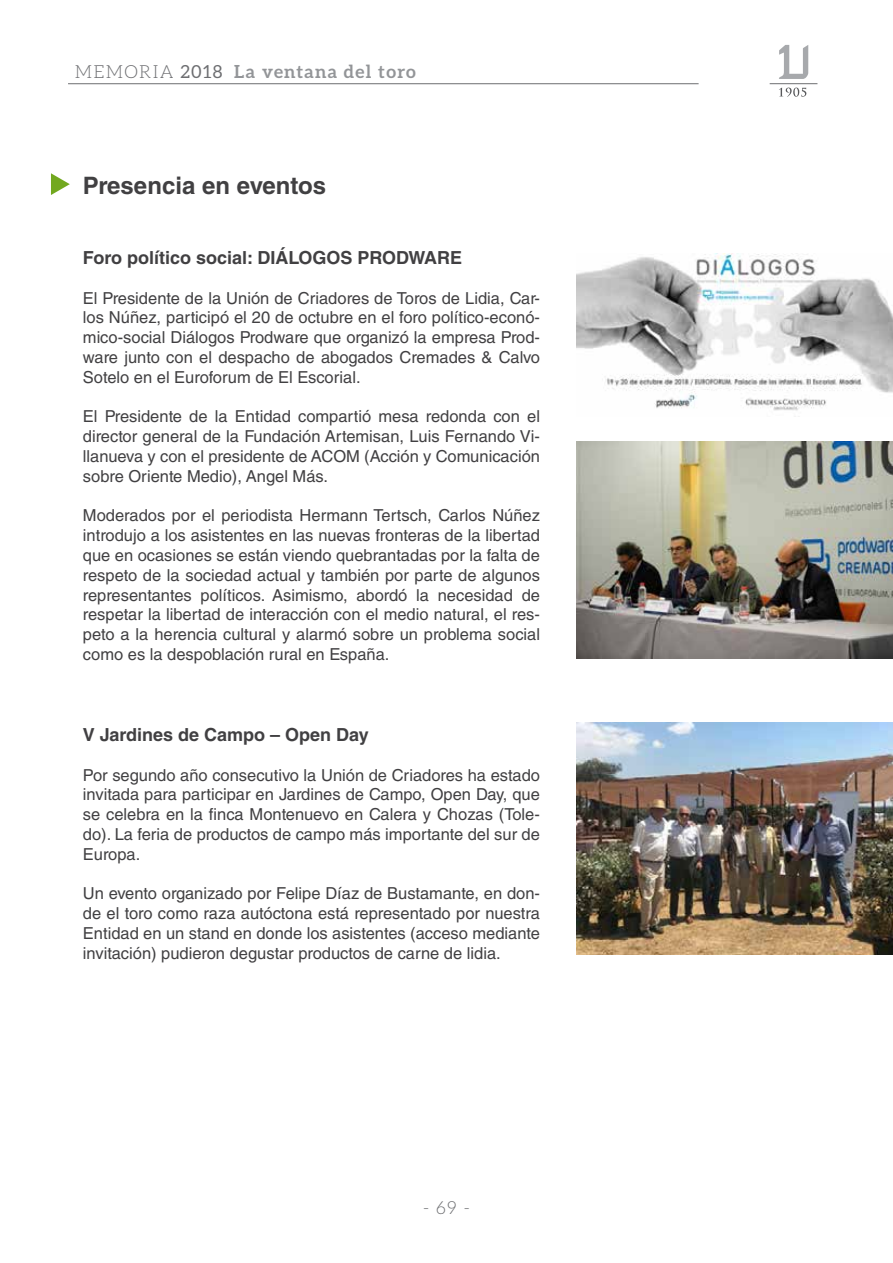
<style>
.page{position:relative;width:893px;height:1263px;background:#fff}
.page>*{position:absolute;margin:0;border:0;box-sizing:border-box;transform-origin:0 0}
.t1{font:700 24px "Helvetica LT Std";color:#414042}
.t2{font:700 18px "Helvetica LT Std";color:#414042}
.t3{font:700 18px "Aleo";letter-spacing:.07em;color:#939598}
.t4{font:300 18px "Aleo";color:#6d6e71}
.t5{font:16.5px/19.8px "Helvetica LT Std";color:#414042;text-align:justify}
.s1{font-weight:300;color:#6d6e71}
.s2{font-weight:400;color:#6d6e71}
</style>
<div class="page">
<hr style="left:68px;top:83px;width:631px;height:1px;background:#6d6e71">
<svg style="left:779px;top:45px;width:29px;height:34px"></svg>
<svg style="left:779px;top:88px;width:27px;height:9px"></svg>
<hr style="left:770px;top:83px;width:47px;height:1px;background:#6d6e71">
<svg style="left:51px;top:173px;width:19px;height:22px"></svg>
<img style="left:577px;top:253px;width:316px;height:158px">
<img style="left:577px;top:442px;width:316px;height:216px">
<img style="left:576px;top:723px;width:317px;height:232px">
<p class="t3" style="left:75px;top:61px;width:343px"><span class="s1">MEMORIA</span> <span class="s2">2018</span> La ventana del toro</p>
<h1 class="t1" style="left:83px;top:171px;width:245px">Presencia en eventos</h1>
<p class="t2" style="left:83px;top:247px;width:355px">Foro político social: DIÁLOGOS PRODWARE</p>
<p class="t5" style="left:83px;top:288px;width:459px">El Presidente de la Unión de Criadores de Toros de Lidia, Car&shy;los Núñez, participó el 20 de octubre en el foro político-econó&shy;mico-social Diálogos Prodware que organizó la empresa Prod&shy;ware junto con el despacho de abogados Cremades &amp; Calvo Sotelo en el Euroforum de El Escorial.</p>
<p class="t5" style="left:83px;top:407px;width:459px">El Presidente de la Entidad compartió mesa redonda con el director general de la Fundación Artemisan, Luis Fernando Vi&shy;llanueva y con el presidente de ACOM (Acción y Comunicación sobre Oriente Medio), Angel Más.</p>
<p class="t5" style="left:83px;top:506px;width:459px">Moderados por el periodista Hermann Tertsch, Carlos Núñez introdujo a los asistentes en las nuevas fronteras de la libertad que en ocasiones se están viendo quebrantadas por la falta de respeto de la sociedad actual y también por parte de algunos representantes políticos. Asimismo, abordó la necesidad de respetar la libertad de interacción con el medio natural, el res&shy;peto a la herencia cultural y alarmó sobre un problema social como es la despoblación rural en España.</p>
<p class="t2" style="left:83px;top:724px;width:288px">V Jardines de Campo – Open Day</p>
<p class="t5" style="left:83px;top:765px;width:459px">Por segundo año consecutivo la Unión de Criadores ha estado invitada para participar en Jardines de Campo, Open Day, que se celebra en la finca Montenuevo en Calera y Chozas (Tole&shy;do). La feria de productos de campo más importante del sur de Europa.</p>
<p class="t5" style="left:83px;top:884px;width:459px">Un evento organizado por Felipe Díaz de Bustamante, en don&shy;de el toro como raza autóctona está representado por nuestra Entidad en un stand en donde los asistentes (acceso mediante invitación) pudieron degustar productos de carne de lidia.</p>
<p class="t4" style="left:423px;top:1197px;width:49px">- 69 -</p>
</div>
